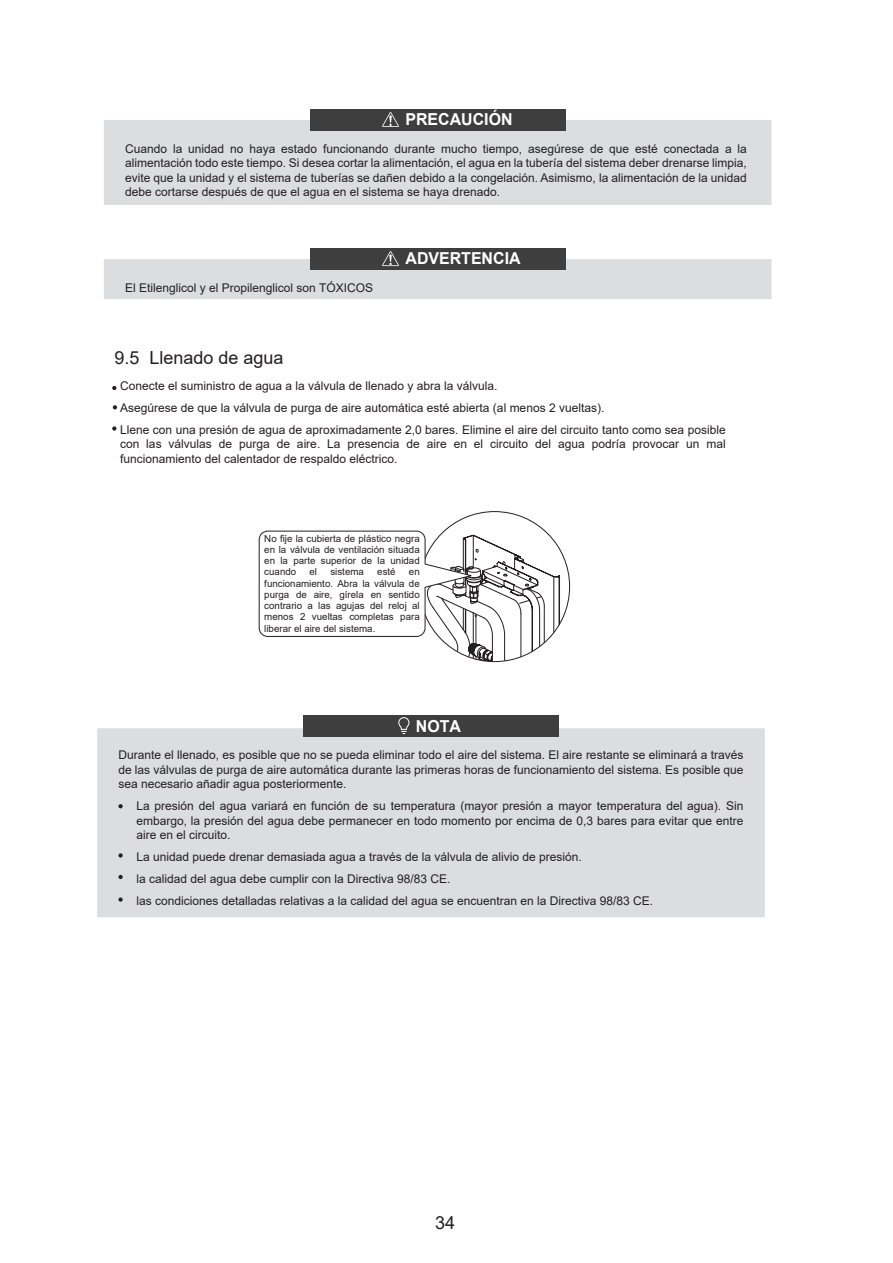
<style>
.page{position:relative;width:893px;height:1263px;background:#fff}
.page>*{position:absolute;margin:0;border:0;box-sizing:border-box;transform-origin:0 0}
.t1{font:18px "Arial";color:#231f20}
.t2{font:700 16.5px "Arial";color:#fff}
.t3{font:12px/14.4px "Arial";color:#231f20;text-align:justify}
.t4{font:9.75px/11.2px "Arial";color:#231f20;text-align:justify}
</style>
<div class="page">
<div style="left:310px;top:248px;width:255px;height:21px;background:#3e3e3f"></div>
<svg style="left:104px;top:251px;width:667px;height:48px"></svg>
<div style="left:97px;top:728px;width:668px;height:189px;background:#dcdddf"></div>
<div style="left:303px;top:715px;width:256px;height:22px;background:#3e3e3f"></div>
<svg style="left:398px;top:717px;width:12px;height:17px"></svg>
<svg style="left:118px;top:804px;width:5px;height:4px"></svg>
<svg style="left:118px;top:853px;width:5px;height:4px"></svg>
<svg style="left:118px;top:875px;width:5px;height:4px"></svg>
<svg style="left:118px;top:897px;width:5px;height:5px"></svg>
<svg style="left:113px;top:405px;width:4px;height:4px"></svg>
<svg style="left:112px;top:386px;width:4px;height:4px"></svg>
<svg style="left:112px;top:426px;width:4px;height:5px"></svg>
<svg style="left:259px;top:530px;width:302px;height:132px"></svg>
<div style="left:104px;top:120px;width:667px;height:85px;background:#dcdddf"></div>
<div style="left:310px;top:109px;width:255px;height:21px;background:#3e3e3f"></div>
<svg style="left:382px;top:112px;width:17px;height:15px"></svg>
<h2 class="t2" style="left:405px;top:109px;width:109px">PRECAUCIÓN</h2>
<p class="t3" style="left:125px;top:141px;width:623px">Cuando la unidad no haya estado funcionando durante mucho tiempo, asegúrese de que esté conectada a la alimentación todo este tiempo. Si desea cortar la alimentación, el agua en la tubería del sistema deber drenarse limpia, evite que la unidad y el sistema de tuberías se dañen debido a la congelación. Asimismo, la alimentación de la unidad debe cortarse después de que el agua en el sistema se haya drenado.</p>
<p class="t3" style="left:125px;top:280px;width:249px">El Etilenglicol y el Propilenglicol son TÓXICOS</p>
<h1 class="t1" style="left:114px;top:345px;width:171px">9.5 Llenado de agua</h1>
<h2 class="t2" style="left:405px;top:248px;width:117px">ADVERTENCIA</h2>
<p class="t3" style="left:120px;top:375px;width:607px;line-height:21.9px;text-align:left">Conecte el suministro de agua a la válvula de llenado y abra la válvula.<br>Asegúrese de que la válvula de purga de aire automática esté abierta (al menos 2 vueltas).<br>Llene con una presión de agua de aproximadamente 2,0 bares. Elimine el aire del circuito tanto como sea posible</p>
<p class="t3" style="left:120px;top:437px;width:607px">con las válvulas de purga de aire. La presencia de aire en el circuito del agua podría provocar un mal funcionamiento del calentador de respaldo eléctrico.</p>
<p class="t4" style="left:264px;top:532px;width:157px">No fije la cubierta de plástico negra en la válvula de ventilación situada en la parte superior de la unidad cuando</p>
<p class="t4" style="left:310px;top:566px;width:9px">el</p>
<p class="t4" style="left:330px;top:566px;width:35px">sistema</p>
<p class="t4" style="left:377px;top:566px;width:20px">esté</p>
<p class="t4" style="left:264px;top:566px;width:157px;text-indent:145px">en funcionamiento. Abra la válvula de purga de aire, gírela en sentido contrario a las agujas del reloj al menos 2 vueltas completas para liberar el aire del sistema.</p>
<h2 class="t2" style="left:416px;top:716px;width:47px">NOTA</h2>
<p class="t3" style="left:118px;top:748px;width:627px">Durante el llenado, es posible que no se pueda eliminar todo el aire del sistema. El aire restante se eliminará a través de las válvulas de purga de aire automática durante las primeras horas de funcionamiento del sistema. Es posible que sea necesario añadir agua posteriormente.</p>
<p class="t3" style="left:136px;top:799px;width:609px">La presión del agua variará en función de su temperatura (mayor presión a mayor temperatura del agua). Sin embargo, la presión del agua debe permanecer en todo momento por encima de 0,3 bares para evitar que entre aire en el circuito.</p>
<p class="t3" style="left:136px;top:846px;width:518px;line-height:21.9px;text-align:left">La unidad puede drenar demasiada agua a través de la válvula de alivio de presión.<br>la calidad del agua debe cumplir con la Directiva 98/83 CE.<br>las condiciones detalladas relativas a la calidad del agua se encuentran en la Directiva 98/83 CE.</p>
<h1 class="t1" style="left:435px;top:1210px;width:22px">34</h1>
</div>
